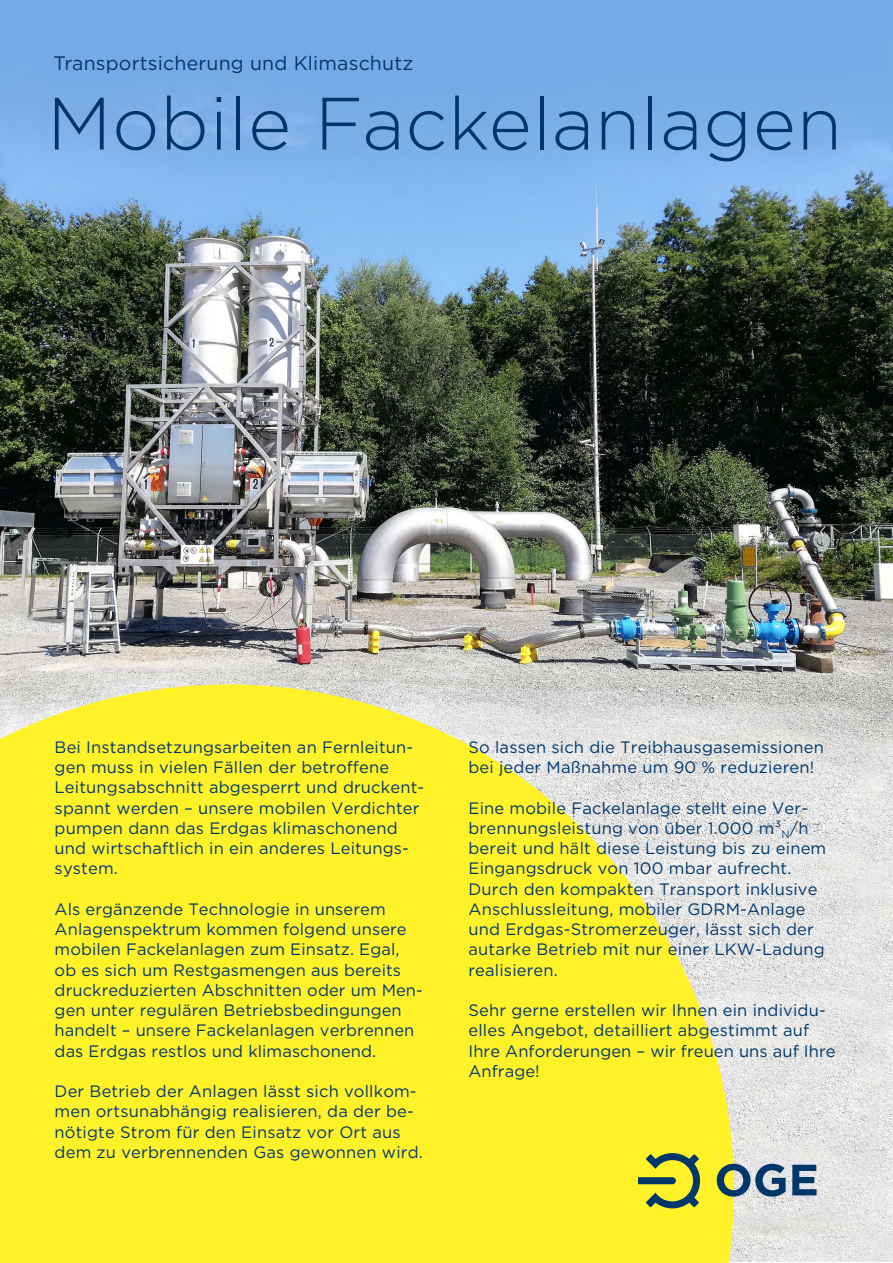
<style>
.page{position:relative;width:893px;height:1263px;background:#fff}
.page>*{position:absolute;margin:0;border:0;box-sizing:border-box;transform-origin:0 0}
.t1{font:300 73.95px "Gotham";letter-spacing:.01em;color:#00376b}
.t2{font:19.5px "Gotham";letter-spacing:.01em;color:#00376b}
.t3{font:16.5px/20.2px "Gotham";letter-spacing:.01em;color:#00376b}
</style>
<div class="page">
<img style="left:0;top:0;width:893px;height:1262px">
<svg style="left:0;top:684px;width:734px;height:579px;background:#faef41"></svg>
<svg style="left:638px;top:1153px;width:62px;height:55px;background:#9daa42"></svg>
<svg style="left:717px;top:1164px;width:69px;height:33px;background:#758f91"></svg>
<svg style="left:792px;top:1165px;width:24px;height:30px"></svg>
<p class="t2" style="left:54px;top:51px;width:361px">Transportsicherung und Klimaschutz</p>
<h1 class="t1" style="left:47px;top:77px;width:796px">Mobile Fackelanlagen</h1>
<p class="t3" style="left:55px;top:737px;width:371px">Bei Instandsetzungsarbeiten an Fernleitun&shy;gen muss in vielen Fällen der betroffene Leitungsabschnitt abgesperrt und druckent&shy;spannt werden – unsere mobilen Verdichter pumpen dann das Erdgas klimaschonend und wirtschaftlich in ein anderes Leitungs&shy;system.</p>
<p class="t3" style="left:55px;top:899px;width:370px">Als ergänzende Technologie in unserem Anlagenspektrum kommen folgend unsere mobilen Fackelanlagen zum Einsatz. Egal, ob es sich um Restgasmengen aus bereits druckreduzierten Abschnitten oder um Men&shy;gen unter regulären Betriebsbedingungen handelt – unsere Fackelanlagen verbrennen das Erdgas restlos und klimaschonend.</p>
<p class="t3" style="left:55px;top:1081px;width:370px">Der Betrieb der Anlagen lässt sich vollkom&shy;men ortsunabhängig realisieren, da der be&shy;nötigte Strom für den Einsatz vor Ort aus dem zu verbrennenden Gas gewonnen wird.</p>
<p class="t3" style="left:468px;top:736px;width:357px">So lassen sich die Treibhausgasemissionen bei jeder Maßnahme um 90 % reduzieren!</p>
<p class="t3" style="left:468px;top:797px;width:359px">Eine mobile Fackelanlage stellt eine Ver&shy;brennungsleistung von über 1.000 m³<sub>N</sub>/h bereit und hält diese Leistung bis zu einem Eingangsdruck von 100 mbar aufrecht.<br>Durch den kompakten Transport inklusive Anschlussleitung, mobiler GDRM-Anlage und Erdgas-Stromerzeuger, lässt sich der autarke Betrieb mit nur einer LKW-Ladung realisieren.</p>
<p class="t3" style="left:468px;top:1000px;width:369px">Sehr gerne erstellen wir Ihnen ein individu&shy;elles Angebot, detailliert abgestimmt auf Ihre Anforderungen – wir freuen uns auf Ihre Anfrage!</p>
</div>
